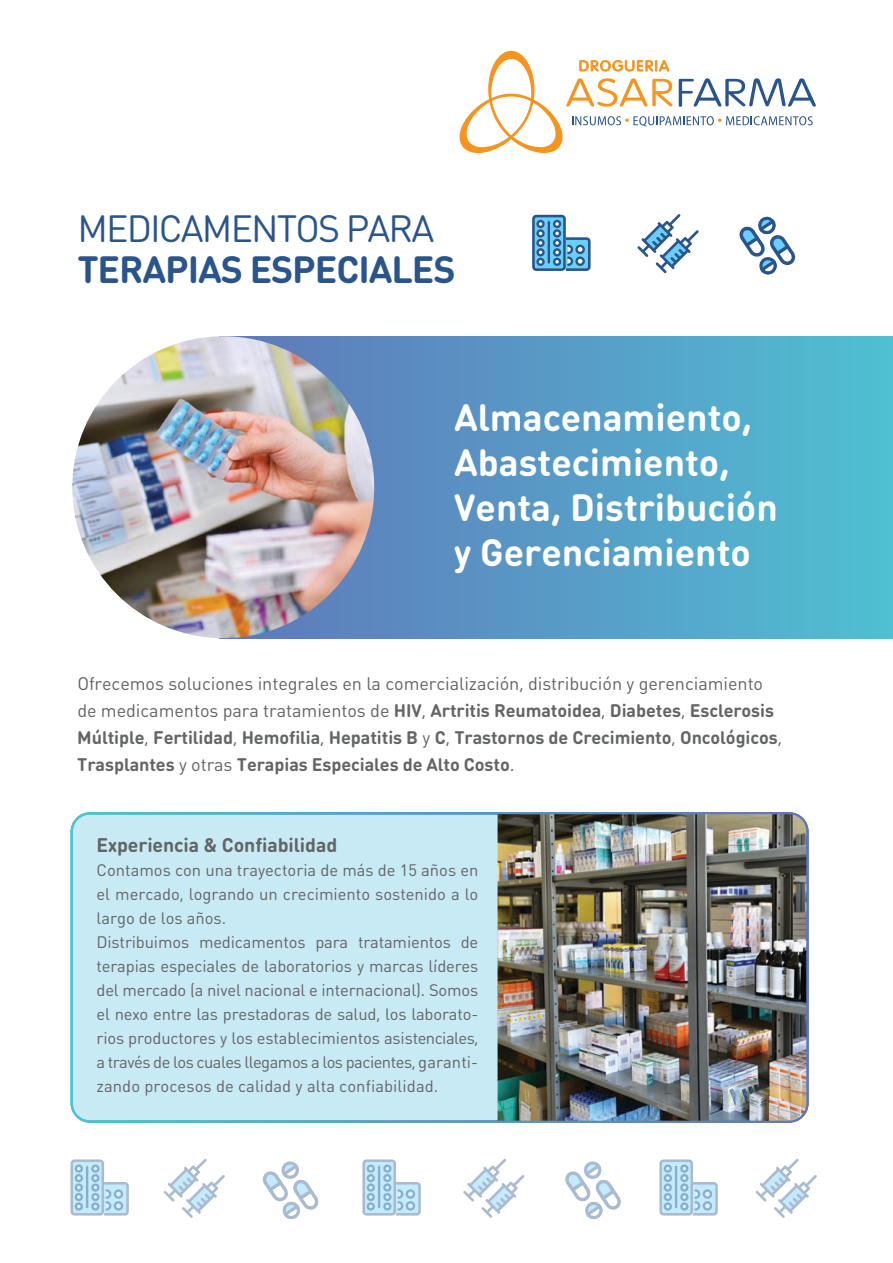
<style>
.page{position:relative;width:893px;height:1263px;background:#fff}
.page>*{position:absolute;margin:0;border:0;box-sizing:border-box;transform-origin:0 0}
.t1{font:700 37.5px/45px "DIN Round Pro";color:#fff}
.t2{font:700 37.5px "DIN Round Pro";letter-spacing:-.03em;color:#2a558c}
.t3{font:37.5px "DIN Round Pro";letter-spacing:-.05em;color:#2a558c}
.t4{font:700 19.5px "DIN Round Pro";letter-spacing:-.005em;color:#636466}
.t5{font:700 18px/27px "DIN Round Pro";letter-spacing:-.005em;color:#636466}
.t6{font:16.5px/24px "DIN Round Pro";letter-spacing:-.01em;color:#636466}
.s1{font-weight:400}
</style>
<div class="page">
<div style="left:71px;top:812px;width:737px;height:310px;background:#c8eaf5;border:2px solid #fff;border-radius:18px"></div>
<div style="left:220px;top:337px;width:673px;height:301px;background:linear-gradient(to right,#6277b8,#4ebfd3)"></div>
<img style="left:72px;top:336px;width:302px;height:302px;border-radius:151px">
<img style="left:498px;top:813px;width:309px;height:307px">
<div style="left:71px;top:812px;width:737px;height:311px;border:2px solid #fff;border-radius:18px"></div>
<div style="left:533px;top:216px;width:31px;height:54px;background:#6acff6;border-radius:3px"></div>
<div style="left:532px;top:215px;width:34px;height:56px;border:3px solid #2a558c;border-radius:3px"></div>
<svg style="left:637px;top:214px;width:62px;height:59px"></svg>
<svg style="left:739px;top:216px;width:57px;height:59px"></svg>
<svg style="left:536px;top:220px;width:9px;height:46px"></svg>
<hr style="left:548px;top:221px;width:2px;height:43px;background:#2a558c">
<svg style="left:553px;top:220px;width:38px;height:51px"></svg>
<svg style="left:72px;top:1161px;width:31px;height:53px"></svg>
<div style="left:70px;top:1159px;width:34px;height:56px;border:3px solid #2a558c;border-radius:3px"></div>
<svg style="left:164px;top:1159px;width:61px;height:59px"></svg>
<svg style="left:263px;top:1161px;width:55px;height:58px"></svg>
<svg style="left:75px;top:1164px;width:8px;height:46px"></svg>
<hr style="left:86px;top:1166px;width:2px;height:42px;background:#2a558c">
<svg style="left:91px;top:1164px;width:38px;height:51px"></svg>
<svg style="left:364px;top:1161px;width:31px;height:53px"></svg>
<div style="left:362px;top:1159px;width:34px;height:56px;border:3px solid #2a558c;border-radius:3px"></div>
<svg style="left:463px;top:1159px;width:61px;height:59px"></svg>
<svg style="left:565px;top:1161px;width:56px;height:58px"></svg>
<svg style="left:367px;top:1164px;width:8px;height:46px"></svg>
<hr style="left:378px;top:1166px;width:2px;height:42px;background:#2a558c">
<svg style="left:383px;top:1164px;width:38px;height:51px"></svg>
<svg style="left:661px;top:1161px;width:31px;height:53px"></svg>
<div style="left:659px;top:1159px;width:34px;height:56px;border:3px solid #2a558c;border-radius:3px"></div>
<svg style="left:756px;top:1159px;width:61px;height:59px"></svg>
<svg style="left:664px;top:1164px;width:8px;height:46px"></svg>
<hr style="left:675px;top:1166px;width:2px;height:42px;background:#2a558c">
<svg style="left:680px;top:1164px;width:38px;height:51px"></svg>
<svg style="left:459px;top:51px;width:357px;height:102px"></svg>
<h1 class="t3" style="left:77px;top:204px;width:358px">MEDICAMENTOS PARA</h1>
<h1 class="t2" style="left:77px;top:243px;width:380px">TERAPIAS ESPECIALES</h1>
<h1 class="t1" style="left:454px;top:393px;width:325px">Almacenamiento,<br>Abastecimiento,<br>Venta, Distribución y Gerenciamiento</h1>
<p class="t5" style="left:77px;top:670px;width:706px"><span class="s1">Ofrecemos soluciones integrales en la comercialización, distribución y gerenciamiento de medicamentos para tratamientos de</span> HIV<span class="s1">,</span> Artritis Reumatoidea<span class="s1">,</span> Diabetes<span class="s1">,</span> Esclerosis Múltiple<span class="s1">,</span> Fertilidad<span class="s1">,</span> Hemofilia<span class="s1">,</span> Hepatitis B <span class="s1">y</span> C<span class="s1">,</span> Trastornos de Crecimiento<span class="s1">,</span> Oncológicos<span class="s1">, </span>Trasplantes <span class="s1">y otras</span> Terapias Especiales de Alto Costo<span class="s1">.</span></p>
<p class="t4" style="left:97px;top:831px;width:242px">Experiencia &amp; Confiabilidad</p>
<p class="t6" style="left:97px;top:857px;width:383px">Contamos con una trayectoria de más de 15 años en el mercado, logrando un crecimiento sostenido a lo largo de los años.<br>Distribuimos medicamentos para tratamientos de terapias especiales de laboratorios y marcas líderes del mercado (a nivel nacional e internacional). Somos el nexo entre las prestadoras de salud, los laborato&shy;rios productores y los establecimientos asistenciales, a través de los cuales llegamos a los pacientes, garanti&shy;zando procesos de calidad y alta confiabilidad.</p>
</div>
